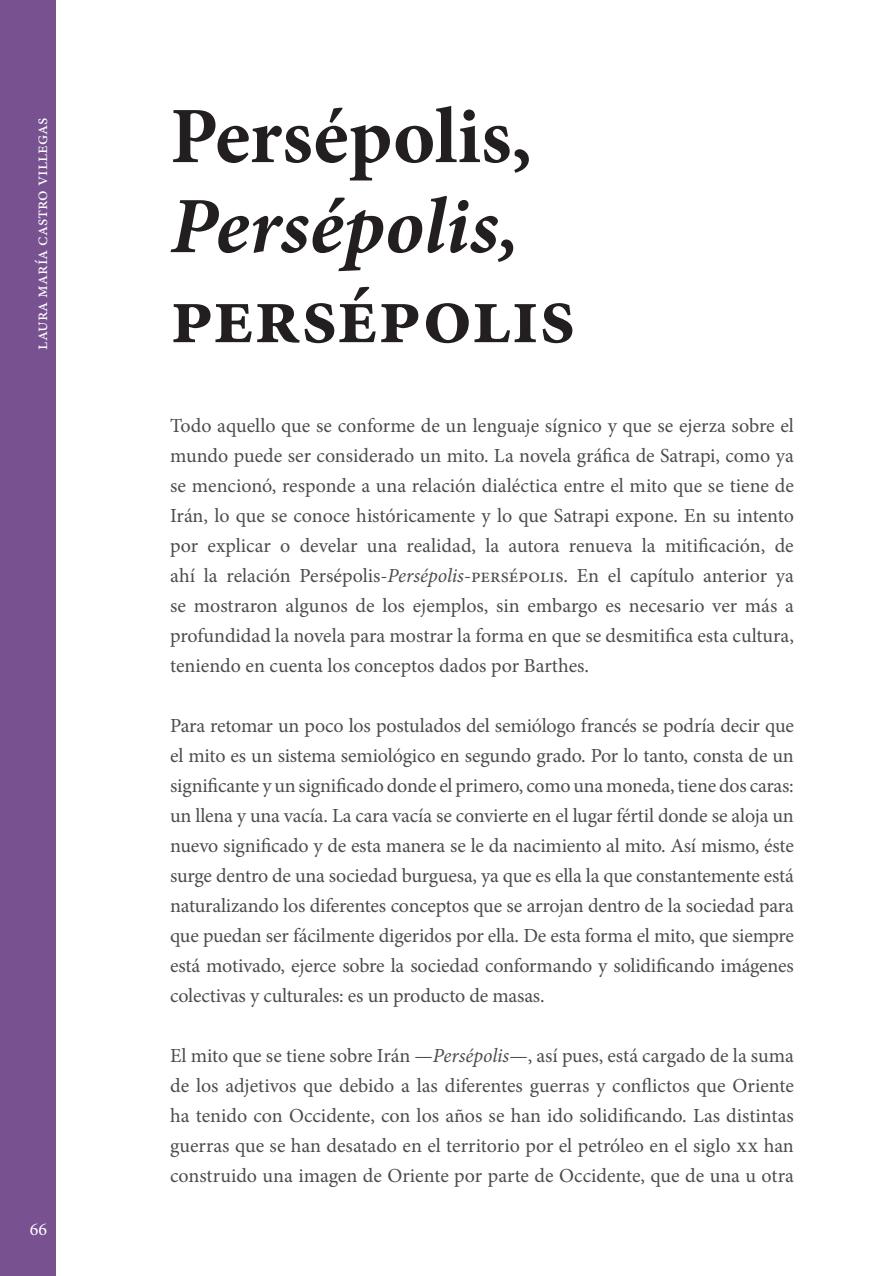
<style>
.page{position:relative;width:879px;height:1276px;background:#fff}
.page>*{position:absolute;margin:0;border:0;box-sizing:border-box;transform-origin:0 0}
.Parrafo_principal{font:700 80px/90px "Minion Pro";color:#231f20}
.Parrafo_principal-2{font:20px/30px "Minion Pro";letter-spacing:-.005em;color:#4b4c4d;text-align:justify}
.t1{font:18px "Minion Pro";color:#fff}
.s1{font-style:italic}
</style>
<div class="page">
<div style="left:0;top:0;width:56px;height:1276px;background:#785191"></div>
<p class="t1" style="left:29px;top:350px;width:233px;rotate:-90deg">laura maría castro villegas</p>
<p class="t1" style="left:30px;top:1217px;width:19px">66</p>
<p class="Parrafo_principal" style="left:170px;top:90px;width:407px">Persépolis,<br><span class="s1">Persépolis, </span>persépolis</p>
<p class="Parrafo_principal-2" style="left:170px;top:411px;width:625px">Todo aquello que se conforme de un lenguaje sígnico y que se ejerza sobre el mundo puede ser considerado un mito. La novela gráfica de Satrapi, como ya se mencionó, responde a una relación dialéctica entre el mito que se tiene de Irán, lo que se conoce históricamente y lo que Satrapi expone. En su intento por explicar o develar una realidad, la autora renueva la mitificación, de ahí la relación Persépolis-<span class="s1">Persépolis</span>-persépolis. En el capítulo anterior ya se mostraron algunos de los ejemplos, sin embargo es necesario ver más a profundidad la novela para mostrar la forma en que se desmitifica esta cultura, teniendo en cuenta los conceptos dados por Barthes.</p>
<p class="Parrafo_principal-2" style="left:170px;top:711px;width:625px">Para retomar un poco los postulados del semiólogo francés se podría decir que el mito es un sistema semiológico en segundo grado. Por lo tanto, consta de un significante y un significado donde el primero, como una moneda, tiene dos caras: un llena y una vacía. La cara vacía se convierte en el lugar fértil donde se aloja un nuevo significado y de esta manera se le da nacimiento al mito. Así mismo, éste surge dentro de una sociedad burguesa, ya que es ella la que constantemente está naturalizando los diferentes conceptos que se arrojan dentro de la sociedad para que puedan ser fácilmente digeridos por ella. De esta forma el mito, que siempre está motivado, ejerce sobre la sociedad conformando y solidificando imágenes colectivas y culturales: es un producto de masas.</p>
<p class="Parrafo_principal-2" style="left:170px;top:1041px;width:625px">El mito que se tiene sobre Irán —<span class="s1">Persépolis</span>—, así pues, está cargado de la suma de los adjetivos que debido a las diferentes guerras y conflictos que Oriente ha tenido con Occidente, con los años se han ido solidificando. Las distintas guerras que se han desatado en el territorio por el petróleo en el siglo xx han construido una imagen de Oriente por parte de Occidente, que de una u otra</p>
</div>
